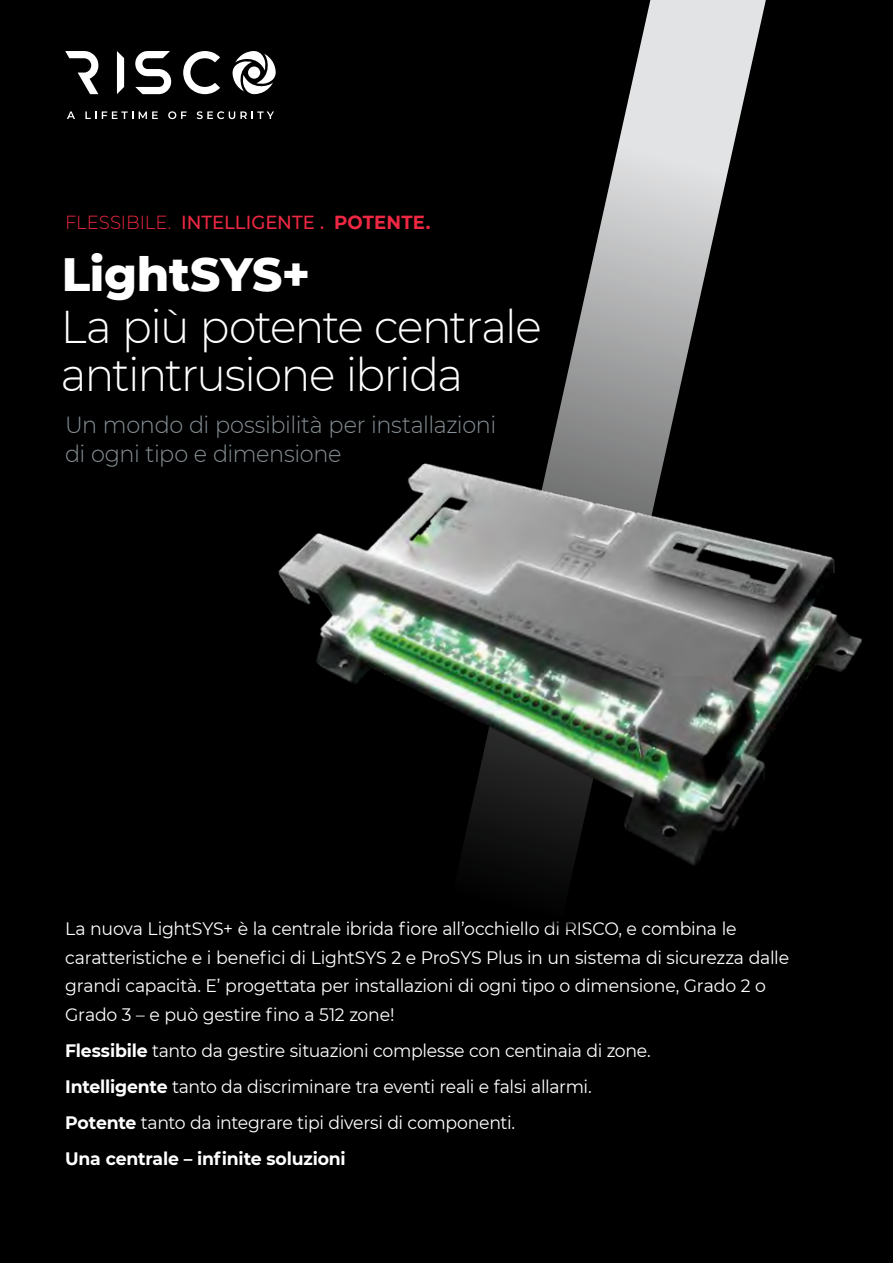
<style>
.page{position:relative;width:893px;height:1263px;background:#000}
.page>*{position:absolute;margin:0;border:0;box-sizing:border-box;transform-origin:0 0}
.t1{font:800 47.7px "Montserrat";letter-spacing:-.01em;color:#fff}
.t2{font:300 45.9px/47.7px "Montserrat";letter-spacing:-.035em;color:#fff;scale:.96 1}
.t3{font:300 23.25px/29.1px "Montserrat";letter-spacing:-.015em;color:#879197;scale:.96 1}
.t4{font:500 18.9px "Montserrat";color:#ee2843;scale:.96 1}
.t5{font:300 18.9px "Montserrat";letter-spacing:-.005em;color:#ee2843;scale:.96 1}
.t6{font:700 18.9px "Montserrat";letter-spacing:.005em;color:#ee2843;scale:.96 1}
.t7{font:18px/28.5px "Montserrat";letter-spacing:-.015em;color:#fff;scale:.96 1}
.s1{font-weight:700}
</style>
<div class="page">
<svg style="left:117px;top:51px;width:7px;height:43px"></svg>
<svg style="left:183px;top:51px;width:37px;height:43px"></svg>
<svg style="left:232px;top:51px;width:44px;height:43px"></svg>
<div style="left:248px;top:67px;width:12px;height:12px;background:#fff;border-radius:50%"></div>
<svg style="left:65px;top:51px;width:33px;height:43px"></svg>
<svg style="left:135px;top:51px;width:36px;height:43px"></svg>
<svg style="left:67px;top:111px;width:8px;height:8px"></svg>
<svg style="left:85px;top:111px;width:11px;height:8px"></svg>
<svg style="left:102px;top:111px;width:31px;height:8px"></svg>
<svg style="left:139px;top:111px;width:19px;height:8px"></svg>
<svg style="left:168px;top:111px;width:19px;height:8px"></svg>
<svg style="left:197px;top:111px;width:77px;height:8px"></svg>
<svg style="left:557px;top:0;width:209px;height:419px"></svg>
<img style="left:278px;top:419px;width:584px;height:462px">
<p class="t5" style="left:65px;top:209px;width:112px">FLESSIBILE.</p>
<p class="t4" style="left:181px;top:209px;width:151px">INTELLIGENTE .</p>
<p class="t6" style="left:334px;top:208px;width:102px">POTENTE.</p>
<h1 class="t1" style="left:62px;top:239px;width:250px">LightSYS+</h1>
<h2 class="t2" style="left:61px;top:302px;width:502px">La più potente centrale antintrusione ibrida</h2>
<p class="t3" style="left:65px;top:410px;width:451px">Un mondo di possibilità per installazioni di ogni tipo e dimensione</p>
<p class="t7" style="left:65px;top:914px;width:756px">La nuova LightSYS laè+ centrale ibrida fiore all’occhiello di RISCO e, combina le caratteristiche ie benefici di LightSYS e2 ProSYS Plus in un sistema di sicurezza dalle grandi capacità E. ’ progettata per installazioni di ogni tipo o dimensione, Grado o2<br>Grado 3 – e può gestire fino a 512 zone!</p>
<p class="t7" style="left:65px;top:1032px;width:611px;line-height:36.2px"><span class="s1">Flessibile</span> tanto da gestire situazioni complesse con centinaia di zone.<br><span class="s1">Intelligente</span> tanto da discriminare tra eventi reali e falsi allarmi.<br><span class="s1">Potente</span> tanto da integrare tipi diversi di componenti.<br><span class="s1">Una centrale – infinite soluzioni</span></p>
</div>
